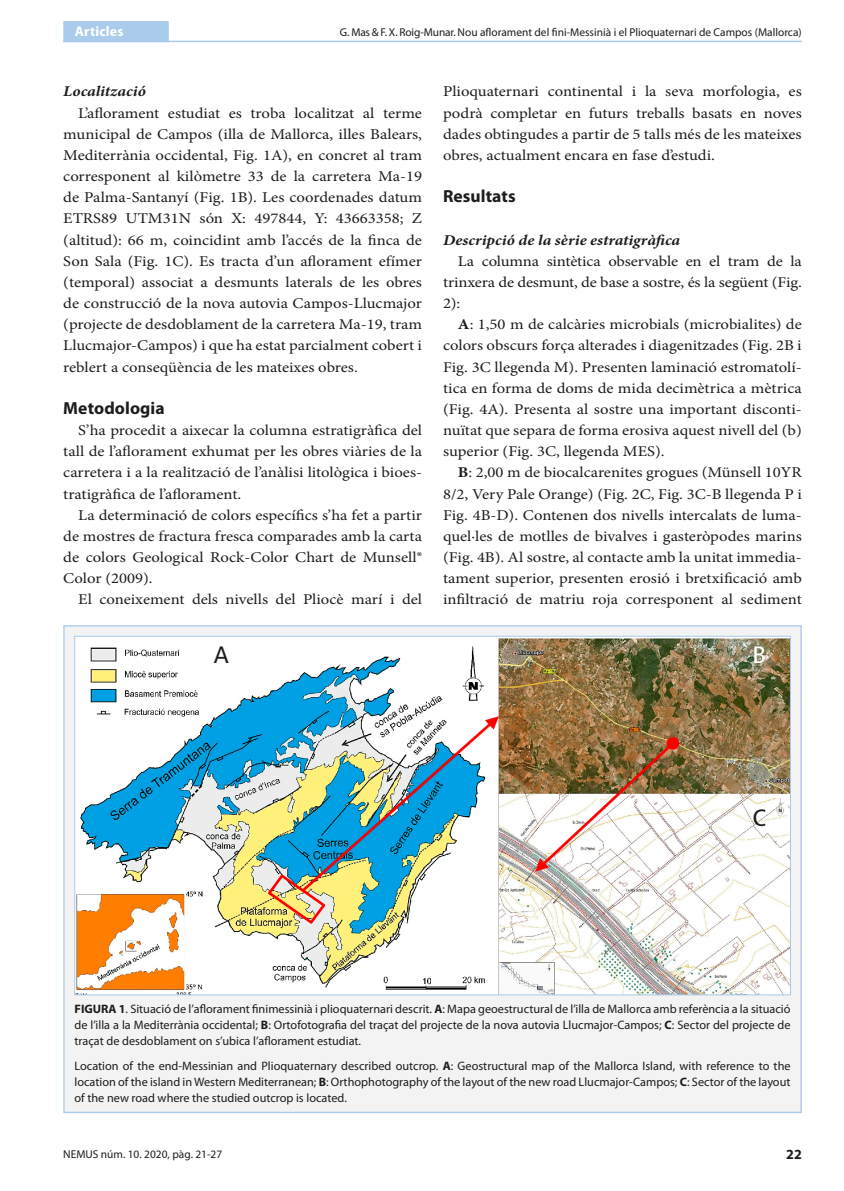
<style>
.page{position:relative;width:844px;height:1191px;background:#fff}
.page>*{position:absolute;margin:0;border:0;box-sizing:border-box;transform-origin:0 0}
.t1{font:condensed 23.62px "Frutiger LT Std";color:#1d1d1b;scale:1.11 1}
.t2{font:condensed 23.62px "Frutiger LT Std";color:#fff;scale:1.11 1}
.t3{font:700 17.5px "Myriad Pro";letter-spacing:.005em;color:#1d1d1b}
.t4{font:15.05px/21.2px "Minion Pro";color:#1d1d1b;text-align:justify;scale:1.11 1}
.t5{font:italic 700 15.05px "Minion Pro";letter-spacing:.005em;color:#1d1d1b;scale:1.11 1}
.t6{font:700 14px "Myriad Pro";letter-spacing:.015em;color:#fff}
.t7{font:700 14px "Myriad Pro";color:#1d1d1b}
.t8{font:12.25px/15.8px "Myriad Pro";color:#1d1d1b;text-align:justify}
.t9{font:11.38px "Myriad Pro";color:#1d1d1b}
.s1{font-weight:700}
</style>
<div class="page">
<div style="left:64px;top:626px;width:736px;height:486px;background:#f2f3f2"></div>
<img style="left:76px;top:638px;width:712px;height:355px">
<hr style="left:63px;top:41px;width:738px;height:1px;background:#aacbeb">
<div style="left:64px;top:22px;width:104px;height:19px;background:#aacbeb"></div>
<div style="left:63px;top:21px;width:106px;height:21px;border:2px solid #aacbeb"></div>
<p class="t6" style="left:75px;top:22px;width:50px">Articles</p>
<p class="t9" style="left:340px;top:25px;width:463px">G. Mas &amp; F. X. Roig-Munar. Nou aflorament del fini-Messinià i el Plioquaternari de Campos (Mallorca)</p>
<p class="t5" style="left:63px;top:81px;width:76px">Localització</p>
<p class="t4" style="left:63px;top:102px;width:324px;text-indent:15px">L’aflorament estudiat es troba localitzat al terme municipal de Campos (illa de Mallorca, illes Balears, Mediterrània occidental, Fig. 1A), en concret al tram corresponent al kilòmetre 33 de la carretera Ma-19 de Palma-Santanyí (Fig. 1B). Les coordenades datum ETRS89 UTM31N són X: 497844, Y: 43663358; Z (altitud): 66 m, coincidint amb l’accés de la finca de Son Sala (Fig. 1C). Es tracta d’un aflorament efímer (temporal) associat a desmunts laterals de les obres de construcció de la nova autovia Campos-Llucmajor (projecte de desdoblament de la carretera Ma-19, tram Llucmajor-Campos) i que ha estat parcialment cobert i reblert a conseqüència de les mateixes obres.</p>
<p class="t3" style="left:63px;top:396px;width:103px">Metodologia</p>
<p class="t4" style="left:63px;top:420px;width:324px;text-indent:15px">S’ha procedit a aixecar la columna estratigràfica del tall de l’aflorament exhumat per les obres viàries de la carretera i a la realització de l’anàlisi litològica i bioes&shy;tratigràfica de l’aflorament.</p>
<p class="t4" style="left:63px;top:504px;width:324px;text-indent:15px">La determinació de colors específics s’ha fet a partir de mostres de fractura fresca comparades amb la carta de colors Geological Rock-Color Chart de Munsell® Color (2009).</p>
<p class="t4" style="left:78px;top:589px;width:311px">El coneixement dels nivells del Pliocè marí i del</p>
<h1 class="t1" style="left:214px;top:640px;width:15px">A</h1>
<p class="t4" style="left:443px;top:81px;width:324px">Plioquaternari continental i la seva morfologia, es podrà completar en futurs treballs basats en noves dades obtingudes a partir de 5 talls més de les mateixes obres, actualment encara en fase d’estudi.</p>
<p class="t3" style="left:443px;top:185px;width:74px">Resultats</p>
<p class="t5" style="left:443px;top:229px;width:215px">Descripció de la sèrie estratigràfica</p>
<p class="t4" style="left:443px;top:250px;width:324px;text-indent:15px">La columna sintètica observable en el tram de la trinxera de desmunt, de base a sostre, és la següent (Fig.<br>2):</p>
<p class="t4" style="left:443px;top:314px;width:324px;text-indent:15px"><span class="s1">A</span>: 1,50 m de calcàries microbials (microbialites) de colors obscurs força alterades i diagenitzades (Fig. 2B i Fig. 3C llegenda M). Presenten laminació estromatolí&shy;tica en forma de doms de mida decimètrica a mètrica (Fig. 4A). Presenta al sostre una important disconti&shy;nuïtat que separa de forma erosiva aquest nivell del (b) superior (Fig. 3C, llegenda MES).</p>
<p class="t4" style="left:443px;top:462px;width:324px;text-indent:15px"><span class="s1">B</span>: 2,00 m de biocalcarenites grogues (Münsell 10YR 8/2, Very Pale Orange) (Fig. 2C, Fig. 3C-B llegenda P i Fig. 4B-D). Contenen dos nivells intercalats de luma&shy;quel·les de motlles de bivalves i gasteròpodes marins (Fig. 4B). Al sostre, al contacte amb la unitat immedia&shy;tament superior, presenten erosió i bretxificació amb infiltració de matriu roja corresponent al sediment</p>
<h1 class="t2" style="left:752px;top:640px;width:14px">B</h1>
<h1 class="t1" style="left:752px;top:804px;width:14px">C</h1>
<p class="t8" style="left:74px;top:1001px;width:717px"><span class="s1">FIGURA 1</span>. Situació de l’aflorament finimessinià i plioquaternari descrit. <span class="s1">A</span>: Mapa geoestructural de l’illa de Mallorca amb referència a la situació de l’illa a la Mediterrània occidental; <span class="s1">B</span>: Ortofotografia del traçat del projecte de la nova autovia Llucmajor-Campos; <span class="s1">C</span>: Sector del projecte de traçat de desdoblament on s’ubica l’aflorament estudiat.</p>
<p class="t8" style="left:74px;top:1058px;width:717px">Location of the end-Messinian and Plioquaternary described outcrop. <span class="s1">A</span>: Geostructural map of the Mallorca Island, with reference to the location of the island in Western Mediterranean; <span class="s1">B</span>: Orthophotography of the layout of the new road Llucmajor-Campos; <span class="s1">C</span>: Sector of the layout of the new road where the studied outcrop is located.</p>
<p class="t9" style="left:63px;top:1147px;width:160px">NEMUS núm. 10. 2020, pàg. 21-27</p>
<p class="t7" style="left:786px;top:1145px;width:17px">22</p>
</div>
